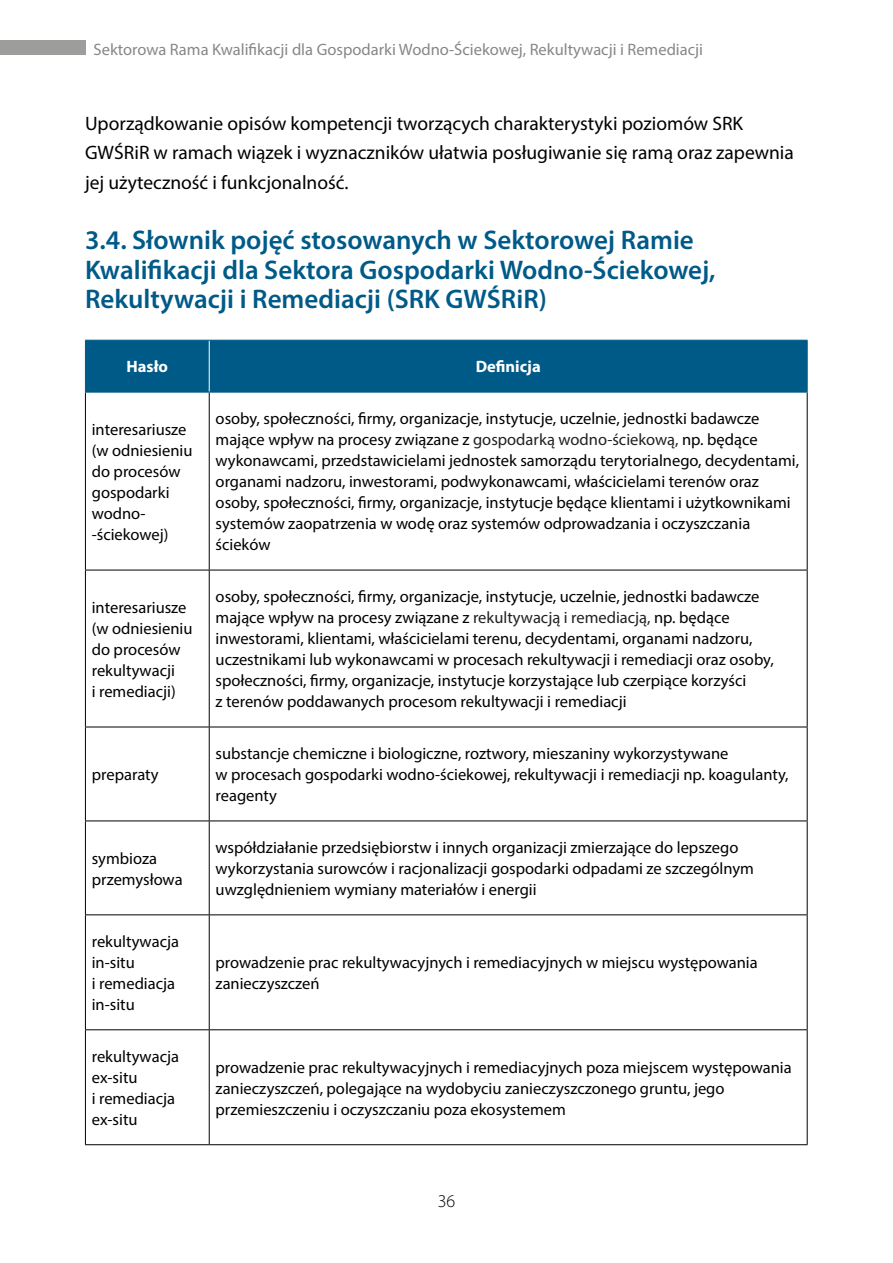
<style>
.page{position:relative;width:893px;height:1263px;background:#fff}
.page>*{position:absolute;margin:0;border:0;box-sizing:border-box;transform-origin:0 0}
.t1{font:600 27px/29.7px "Myriad Pro";color:#005a87}
.t2{font:19.5px/29.7px "Myriad Pro";color:#000}
.t3{font:300 18px "Myriad Pro";color:#000}
.t4{font:16.5px/21px "Myriad Pro";color:#000}
.t5{font:16.5px "Myriad Pro";color:#878787}
.t6{font:700 16.5px "Myriad Pro";color:#fff}
.s1{color:#202122}
</style>
<div class="page">
<div style="left:0;top:40px;width:85px;height:15px;background:#9d9d9c"></div>
<div style="left:86px;top:341px;width:721px;height:51px;background:#005a87"></div>
<hr style="left:85px;top:392px;width:1px;height:178px;background:#000">
<hr style="left:209px;top:392px;width:1px;height:178px;background:#000">
<hr style="left:807px;top:392px;width:1px;height:178px;background:#000">
<hr style="left:85px;top:570px;width:124px;height:1px;background:#000">
<hr style="left:85px;top:570px;width:1px;height:157px;background:#000">
<hr style="left:209px;top:570px;width:598px;height:1px;background:#000">
<hr style="left:209px;top:570px;width:1px;height:157px;background:#000">
<hr style="left:807px;top:570px;width:1px;height:157px;background:#000">
<hr style="left:85px;top:727px;width:124px;height:1px;background:#000">
<hr style="left:85px;top:727px;width:1px;height:93px;background:#000">
<hr style="left:209px;top:727px;width:598px;height:1px;background:#000">
<hr style="left:209px;top:727px;width:1px;height:93px;background:#000">
<hr style="left:807px;top:727px;width:1px;height:93px;background:#000">
<hr style="left:85px;top:820px;width:124px;height:1px;background:#000">
<hr style="left:85px;top:821px;width:1px;height:93px;background:#000">
<hr style="left:209px;top:820px;width:598px;height:1px;background:#000">
<hr style="left:209px;top:821px;width:1px;height:93px;background:#000">
<hr style="left:807px;top:821px;width:1px;height:93px;background:#000">
<hr style="left:85px;top:914px;width:124px;height:1px;background:#000">
<hr style="left:85px;top:915px;width:1px;height:114px;background:#000">
<hr style="left:209px;top:914px;width:598px;height:1px;background:#000">
<hr style="left:209px;top:915px;width:1px;height:114px;background:#000">
<hr style="left:807px;top:915px;width:1px;height:114px;background:#000">
<hr style="left:85px;top:1029px;width:124px;height:1px;background:#000">
<hr style="left:85px;top:1030px;width:1px;height:114px;background:#000">
<hr style="left:209px;top:1029px;width:598px;height:1px;background:#000">
<hr style="left:209px;top:1030px;width:1px;height:114px;background:#000">
<hr style="left:807px;top:1030px;width:1px;height:114px;background:#000">
<hr style="left:85px;top:1144px;width:124px;height:1px;background:#000">
<hr style="left:209px;top:1144px;width:598px;height:1px;background:#000">
<hr style="left:209px;top:341px;width:1px;height:51px;background:#fff">
<hr style="left:85px;top:341px;width:1px;height:51px;background:#005a87">
<hr style="left:85px;top:340px;width:124px;height:1px;background:#005a87">
<hr style="left:85px;top:392px;width:124px;height:1px;background:#005a87">
<hr style="left:209px;top:340px;width:598px;height:1px;background:#005a87">
<hr style="left:807px;top:341px;width:1px;height:51px;background:#005a87">
<hr style="left:209px;top:392px;width:598px;height:1px;background:#005a87">
<p class="t5" style="left:94px;top:40px;width:611px">Sektorowa Rama Kwalifikacji dla Gospodarki Wodno-Ściekowej, Rekultywacji i Remediacji</p>
<p class="t2" style="left:85px;top:108px;width:710px">Uporządkowanie opisów kompetencji tworzących charakterystyki poziomów SRK<br>GWŚRiR w ramach wiązek i wyznaczników ułatwia posługiwanie się ramą oraz zapewnia jej użyteczność i funkcjonalność.</p>
<h1 class="t1" style="left:85px;top:224px;width:632px">3.4. Słownik pojęć stosowanych w Sektorowej Ramie<br>Kwalifikacji dla Sektora Gospodarki Wodno-Ściekowej,<br>Rekultywacji i Remediacji (SRK GWŚRiR)</h1>
<p class="t6" style="left:127px;top:356px;width:43px">Hasło</p>
<p class="t6" style="left:476px;top:356px;width:67px">Definicja</p>
<p class="t4" style="left:92px;top:418px;width:102px">interesariusze (w odniesieniu do procesów gospodarki wodno--ściekowej)</p>
<p class="t4" style="left:216px;top:408px;width:585px">osoby, społeczności, firmy, organizacje, instytucje, uczelnie, jednostki badawcze mające wpływ na procesy związane z <span class="s1">gospodarką wodno-ściekową,</span> np. będące wykonawcami, przedstawicielami jednostek samorządu terytorialnego, decydentami, organami nadzoru, inwestorami, podwykonawcami, właścicielami terenów oraz osoby, społeczności, firmy, organizacje, instytucje będące klientami i użytkownikami systemów zaopatrzenia w wodę oraz systemów odprowadzania i oczyszczania ścieków</p>
<p class="t4" style="left:92px;top:596px;width:102px">interesariusze (w odniesieniu do procesów rekultywacji<br>i remediacji)</p>
<p class="t4" style="left:216px;top:586px;width:560px">osoby, społeczności, firmy, organizacje, instytucje, uczelnie, jednostki badawcze mające wpływ na procesy związane z <span class="s1">rekultywacją i remediacją,</span> np. będące inwestorami, klientami, właścicielami terenu, decydentami, organami nadzoru, uczestnikami lub wykonawcami w procesach rekultywacji i remediacji oraz osoby, społeczności, firmy, organizacje, instytucje korzystające lub czerpiące korzyści<br>z terenów poddawanych procesom rekultywacji i remediacji</p>
<p class="t4" style="left:92px;top:764px;width:68px">preparaty</p>
<p class="t4" style="left:216px;top:743px;width:575px">substancje chemiczne i biologiczne, roztwory, mieszaniny wykorzystywane<br>w procesach gospodarki wodno-ściekowej, rekultywacji i remediacji np. koagulanty, reagenty</p>
<p class="t4" style="left:92px;top:847px;width:92px">symbioza przemysłowa</p>
<p class="t4" style="left:216px;top:837px;width:540px">współdziałanie przedsiębiorstw i innych organizacji zmierzające do lepszego wykorzystania surowców i racjonalizacji gospodarki odpadami ze szczególnym uwzględnieniem wymiany materiałów i energii</p>
<p class="t4" style="left:92px;top:931px;width:89px">rekultywacja in-situ<br>i remediacja in-situ</p>
<p class="t4" style="left:216px;top:952px;width:544px">prowadzenie prac rekultywacyjnych i remediacyjnych w miejscu występowania zanieczyszczeń</p>
<p class="t4" style="left:92px;top:1046px;width:89px">rekultywacja ex-situ<br>i remediacja ex-situ</p>
<p class="t4" style="left:216px;top:1056px;width:578px">prowadzenie prac rekultywacyjnych i remediacyjnych poza miejscem występowania zanieczyszczeń, polegające na wydobyciu zanieczyszczonego gruntu, jego przemieszczeniu i oczyszczaniu poza ekosystemem</p>
<p class="t3" style="left:438px;top:1191px;width:19px">36</p>
</div>
